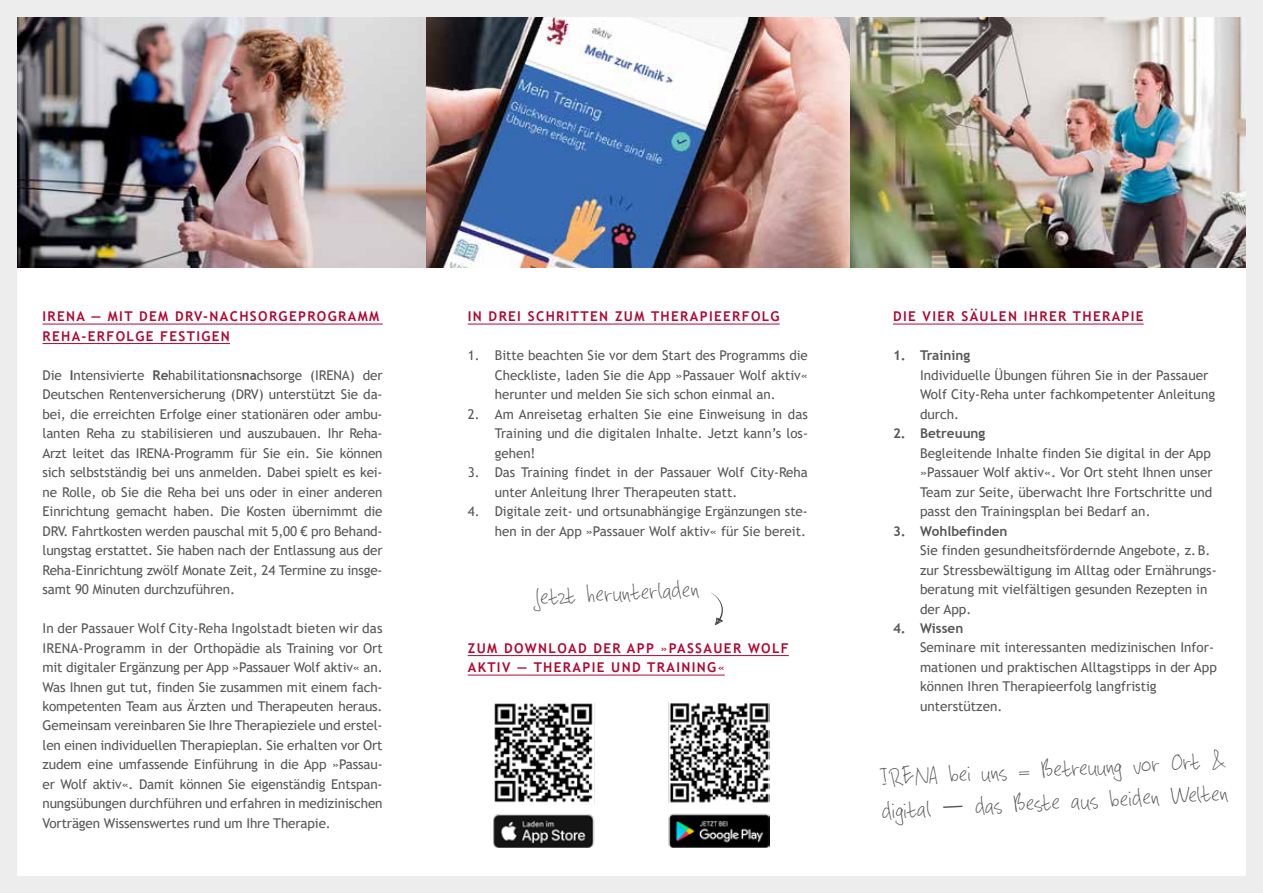
<style>
.page{position:relative;width:1263px;height:893px;background:#fff}
.page>*{position:absolute;margin:0;border:0;box-sizing:border-box;transform-origin:0 0}
.t1{font:30px/33px "Cheat Sheet";color:#575756}
.t2{font:13.5px/19.5px "Trebuchet MS";color:#575756}
.t3{font:700 13.5px/19.5px "Trebuchet MS";letter-spacing:.1em;color:#b10933}
.t4{font:700 13.5px "Trebuchet MS";color:#575756}
.s1{font-weight:700}
.s2{font-weight:400}
.s3{font-family:"Trebuchet MS"}
</style>
<div class="page">
<img style="left:0;top:0;width:1263px;height:893px">
<p class="t3" style="left:43px;top:306px;width:338px">IRENA — MIT DEM DRV-NACHSORGEPROGRAMM<br>REHA-ERFOLGE FESTIGEN</p>
<p class="t2" style="left:43px;top:365px;width:342px;text-align:justify">Die <span class="s1">I</span>ntensivierte <span class="s1">Re</span>habilitations<span class="s1">na</span>chsorge (IRENA) der Deutschen Rentenversicherung (DRV) unterstützt Sie da&shy;bei, die erreichten Erfolge einer stationären oder ambu&shy;lanten Reha zu stabilisieren und auszubauen. Ihr Reha-Arzt leitet das IRENA-Programm für Sie ein. Sie können sich selbstständig bei uns anmelden. Dabei spielt es kei&shy;ne Rolle, ob Sie die Reha bei uns oder in einer anderen Einrichtung gemacht haben. Die Kosten übernimmt die DRV. Fahrtkosten werden pauschal mit 5,00 € pro Behand&shy;lungstag erstattet. Sie haben nach der Entlassung aus der Reha-Einrichtung zwölf Monate Zeit, 24 Termine zu insge&shy;samt 90 Minuten durchzuführen.</p>
<p class="t2" style="left:43px;top:618px;width:342px;text-align:justify">In der Passauer Wolf City-Reha Ingolstadt bieten wir das IRENA-Programm in der Orthopädie als Training vor Ort mit digitaler Ergänzung per App »Passauer Wolf aktiv« an.<br>Was Ihnen gut tut, finden Sie zusammen mit einem fach&shy;kompetenten Team aus Ärzten und Therapeuten heraus.<br>Gemeinsam vereinbaren Sie Ihre Therapieziele und erstel&shy;len einen individuellen Therapieplan. Sie erhalten vor Ort zudem eine umfassende Einführung in die App »Passau&shy;er Wolf aktiv«. Damit können Sie eigenständig Entspan&shy;nungsübungen durchführen und erfahren in medizinischen Vorträgen Wissenswertes rund um Ihre Therapie.</p>
<p class="t3" style="left:468px;top:306px;width:313px">IN DREI SCHRITTEN ZUM THERAPIEERFOLG</p>
<p class="t2" style="left:495px;top:345px;width:315px;text-align:justify;text-indent:-27px">1. Bitte beachten Sie vor dem Start des Programms die Checkliste, laden Sie die App »Passauer Wolf aktiv« herunter und melden Sie sich schon einmal an.</p>
<p class="t2" style="left:495px;top:404px;width:315px;text-align:justify;text-indent:-27px">2. Am Anreisetag erhalten Sie eine Einweisung in das Training und die digitalen Inhalte. Jetzt kann’s los&shy;gehen!</p>
<p class="t2" style="left:495px;top:462px;width:315px;text-indent:-27px">3. Das Training findet in der Passauer Wolf City-Reha unter Anleitung Ihrer Therapeuten statt.</p>
<p class="t2" style="left:468px;top:501px;width:342px;text-align:right">4. Digitale zeit- und ortsunabhängige Ergänzungen ste&shy;hen in der App »Passauer Wolf aktiv« für Sie bereit.</p>
<h1 class="t1" style="left:535px;top:582px;width:166px;rotate:-3deg">Jetzt herunterladen</h1>
<p class="t3" style="left:468px;top:638px;width:323px">ZUM DOWNLOAD DER APP <span class="s2">»</span>PASSAUER WOLF<br>AKTIV ― THERAPIE UND TRAINING<span class="s2">«</span></p>
<p class="t3" style="left:893px;top:306px;width:252px">DIE VIER SÄULEN IHRER THERAPIE</p>
<p class="t4" style="left:893px;top:347px;width:79px">1. Training</p>
<p class="t2" style="left:920px;top:365px;width:297px">Individuelle Übungen führen Sie in der Passauer<br>Wolf City-Reha unter fachkompetenter Anleitung durch.</p>
<p class="t4" style="left:893px;top:425px;width:94px">2. Betreuung</p>
<p class="t2" style="left:920px;top:443px;width:294px">Begleitende Inhalte finden Sie digital in der App »Passauer Wolf aktiv«. Vor Ort steht Ihnen unser Team zur Seite, überwacht Ihre Fortschritte und passt den Trainingsplan bei Bedarf an.</p>
<p class="t4" style="left:893px;top:522px;width:116px">3. Wohlbefinden</p>
<p class="t2" style="left:920px;top:540px;width:298px">Sie finden gesundheitsfördernde Angebote, z.B. zur Stressbewältigung im Alltag oder Ernährungs&shy;beratung mit vielfältigen gesunden Rezepten in der App.</p>
<p class="t4" style="left:893px;top:620px;width:72px">4. Wissen</p>
<p class="t2" style="left:920px;top:638px;width:298px">Seminare mit interessanten medizinischen Infor&shy;mationen und praktischen Alltagstipps in der App können Ihren Therapieerfolg langfristig unterstützen.</p>
<h1 class="t1" style="left:879px;top:762px;width:349px;rotate:-3deg">IRENA bei uns = Betreuung vor Ort &amp; digital <span class="s3">—</span> das Beste aus beiden Welten</h1>
</div>
